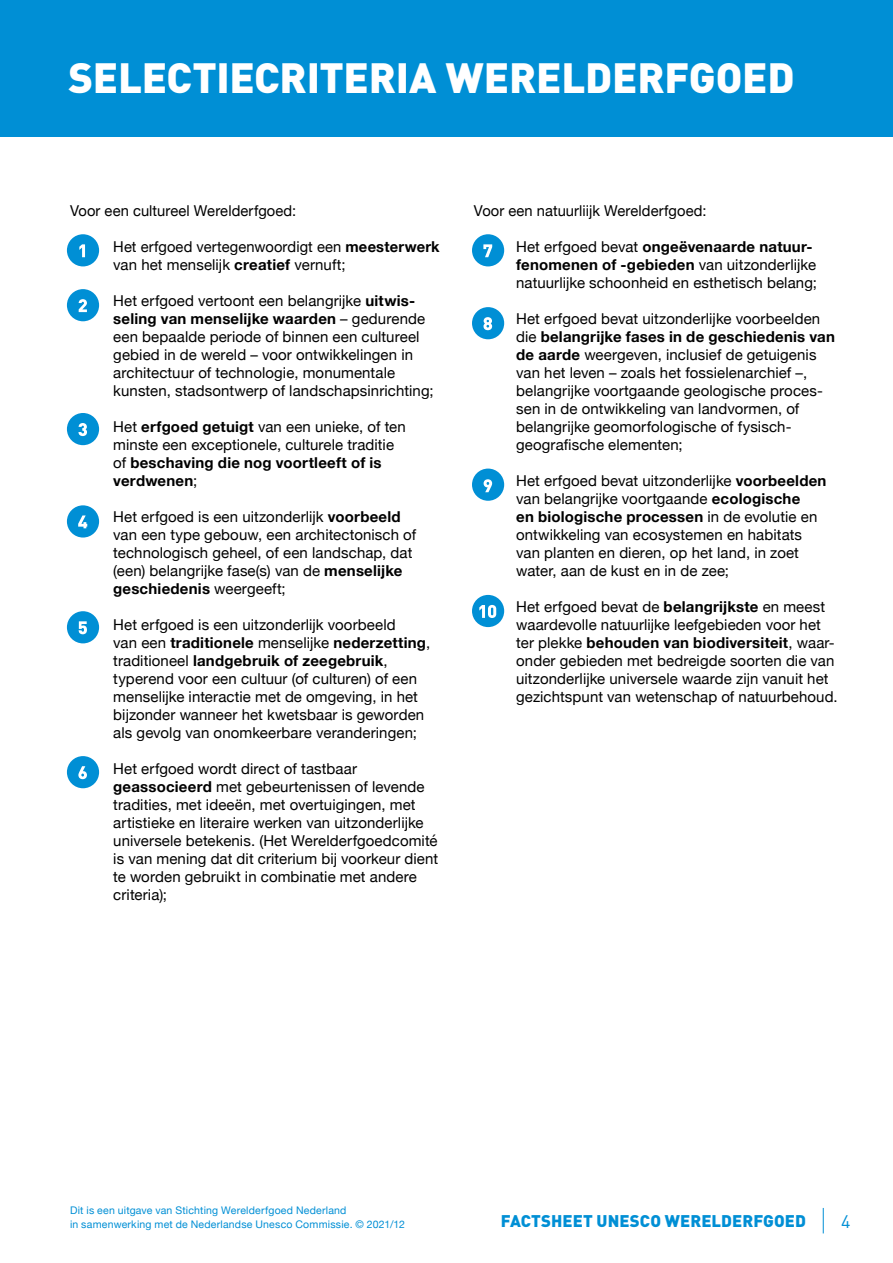
<style>
.page{position:relative;width:893px;height:1263px;background:#fff}
.page>*{position:absolute;margin:0;border:0;box-sizing:border-box;transform-origin:0 0}
.t1{font:900 41.85px "DIN";letter-spacing:-.005em;color:#fff}
.t2{font:18px "DIN";color:#008fd5}
.t3{font:900 16.65px "DIN";letter-spacing:.005em;color:#008fd5}
.t4{font:15px/18px "Helvetica Neue";letter-spacing:.005em;color:#000}
.t5{font:10.5px/13.5px "Helvetica Neue";letter-spacing:.02em;color:#008fd5}
.s1{font-weight:700}
</style>
<div class="page">
<svg style="left:823px;top:1208px;width:1px;height:25px"></svg>
<div style="left:0;top:0;width:893px;height:137px;background:#008fd5"></div>
<div style="left:67px;top:234px;width:32px;height:32px;background:#008fd5;border-radius:50%"></div>
<svg style="left:79px;top:244px;width:6px;height:13px"></svg>
<div style="left:67px;top:289px;width:32px;height:32px;background:#008fd5;border-radius:50%"></div>
<svg style="left:79px;top:299px;width:8px;height:13px"></svg>
<div style="left:67px;top:413px;width:32px;height:32px;background:#008fd5;border-radius:50%"></div>
<svg style="left:78px;top:423px;width:9px;height:13px"></svg>
<div style="left:472px;top:234px;width:32px;height:32px;background:#008fd5;border-radius:50%"></div>
<svg style="left:483px;top:244px;width:9px;height:13px"></svg>
<div style="left:472px;top:307px;width:32px;height:32px;background:#008fd5;border-radius:50%"></div>
<svg style="left:483px;top:317px;width:9px;height:13px"></svg>
<div style="left:67px;top:611px;width:32px;height:32px;background:#008fd5;border-radius:50%"></div>
<svg style="left:79px;top:621px;width:8px;height:13px"></svg>
<div style="left:67px;top:756px;width:32px;height:32px;background:#008fd5;border-radius:50%"></div>
<svg style="left:78px;top:766px;width:9px;height:13px"></svg>
<div style="left:67px;top:505px;width:32px;height:32px;background:#008fd5;border-radius:50%"></div>
<svg style="left:78px;top:515px;width:9px;height:13px"></svg>
<div style="left:472px;top:595px;width:32px;height:32px;background:#008fd5;border-radius:50%"></div>
<svg style="left:479px;top:605px;width:17px;height:13px"></svg>
<div style="left:472px;top:469px;width:32px;height:32px;background:#008fd5;border-radius:50%"></div>
<svg style="left:484px;top:479px;width:8px;height:13px"></svg>
<h1 class="t1" style="left:69px;top:50px;width:728px">SELECTIECRITERIA WERELDERFGOED</h1>
<p class="t4" style="left:70px;top:203px;width:228px">Voor een cultureel Werelderfgoed:</p>
<p class="t4" style="left:113px;top:239px;width:328px">Het erfgoed vertegenwoordigt een <span class="s1">meesterwerk </span>van het menselijk <span class="s1">creatief</span> vernuft;</p>
<p class="t4" style="left:113px;top:293px;width:322px">Het erfgoed vertoont een belangrijke <span class="s1">uitwis&shy;seling van menselijke waarden</span> – gedurende een bepaalde periode of binnen een cultureel gebied in de wereld – voor ontwikkelingen in architectuur of technologie, monumentale kunsten, stadsontwerp of landschapsinrichting;</p>
<p class="t4" style="left:113px;top:419px;width:294px">Het <span class="s1">erfgoed getuigt</span> van een unieke, of ten minste een exceptionele, culturele traditie of <span class="s1">beschaving die nog voortleeft of is verdwenen</span>;</p>
<p class="t4" style="left:113px;top:509px;width:304px">Het erfgoed is een uitzonderlijk <span class="s1">voorbeeld </span>van een type gebouw, een architectonisch of technologisch geheel, of een landschap, dat (een) belangrijke fase(s) van de <span class="s1">menselijke geschiedenis</span> weergeeft;</p>
<p class="t4" style="left:113px;top:617px;width:319px">Het erfgoed is een uitzonderlijk voorbeeld<br>van een <span class="s1">traditionele</span> menselijke <span class="s1">nederzetting</span>, traditioneel <span class="s1">landgebruik of zeegebruik</span>, typerend voor een cultuur (of culturen) of een menselijke interactie met de omgeving, in het bijzonder wanneer het kwetsbaar is geworden als gevolg van onomkeerbare veranderingen;</p>
<p class="t4" style="left:113px;top:761px;width:326px">Het erfgoed wordt direct of tastbaar <span class="s1">geassocieerd</span> met gebeurtenissen of levende tradities, met ideeën, met overtuigingen, met artistieke en literaire werken van uitzonderlijke universele betekenis. (Het Werelderfgoedcomité is van mening dat dit criterium bij voorkeur dient te worden gebruikt in combinatie met andere criteria);</p>
<p class="t4" style="left:474px;top:203px;width:234px">Voor een natuurliijk Werelderfgoed:</p>
<p class="t4" style="left:516px;top:239px;width:302px">Het erfgoed bevat <span class="s1">ongeëvenaarde natuur&shy;fenomenen of -gebieden</span> van uitzonderlijke natuurlijke schoonheid en esthetisch belang;</p>
<p class="t4" style="left:516px;top:311px;width:320px">Het erfgoed bevat uitzonderlijke voorbeelden die <span class="s1">belangrijke fases in de geschiedenis van de aarde</span> weergeven, inclusief de getuigenis van het leven – zoals het fossielenarchief –, belangrijke voortgaande geologische proces&shy;sen in de ontwikkeling van landvormen, of belangrijke geomorfologische of fysisch&shy;geografische elementen;</p>
<p class="t4" style="left:516px;top:473px;width:312px">Het erfgoed bevat uitzonderlijke <span class="s1">voorbeelden </span>van belangrijke voortgaande <span class="s1">ecologische<br>en biologische processen</span> in de evolutie en ontwikkeling van ecosystemen en habitats van planten en dieren, op het land, in zoet water, aan de kust en in de zee;</p>
<p class="t4" style="left:516px;top:599px;width:323px">Het erfgoed bevat de <span class="s1">belangrijkste</span> en meest waardevolle natuurlijke leefgebieden voor het ter plekke <span class="s1">behouden van biodiversiteit</span>, waar&shy;onder gebieden met bedreigde soorten die van uitzonderlijke universele waarde zijn vanuit het gezichtspunt van wetenschap of natuurbehoud.</p>
<p class="t5" style="left:70px;top:1204px;width:336px">Dit is een uitgave van Stichting Werelderfgoed Nederland<br>in samenwerking met de Nederlandse Unesco Commissie. © 2021/12</p>
<p class="t3" style="left:501px;top:1210px;width:307px">FACTSHEET UNESCO WERELDERFGOED</p>
<p class="t2" style="left:841px;top:1210px;width:11px">4</p>
</div>
